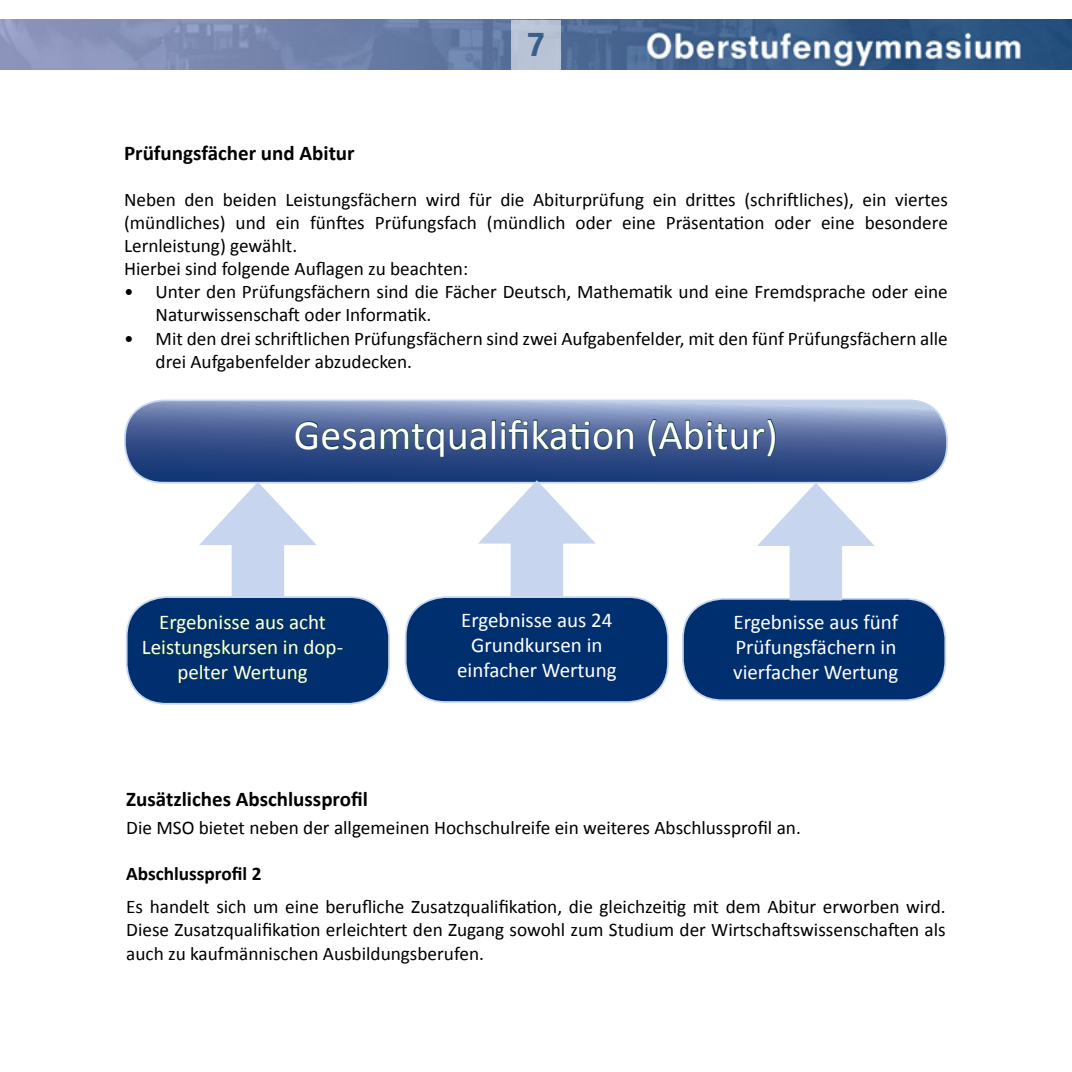
<style>
.page{position:relative;width:1072px;height:1072px;background:#fff}
.page>*{position:absolute;margin:0;border:0;box-sizing:border-box;transform-origin:0 0}
.t1{font:42px "Calibri";color:#fff}
.t2{font:800 31.15px "Neuzeit SLT Std";color:#234f7c}
.t3{font:21px/25.2px "Calibri";color:#fff;text-align:center}
.t4{font:700 21px "Calibri";color:#000}
.t5{font:19.25px/23.1px "Calibri";color:#000}
.t6{font:700 19.25px "Calibri";color:#000}
</style>
<div class="page">
<img style="left:0;top:20px;width:1071px;height:49px">
<svg style="left:125px;top:400px;width:822px;height:82px;background:#52699d"></svg>
<div style="left:124px;top:399px;width:823px;height:84px;border:2px solid #c7d6ee;border-radius:38px"></div>
<svg style="left:295px;top:419px;width:339px;height:38px;background:#3f5986"></svg>
<svg style="left:647px;top:418px;width:129px;height:38px;background:#47618a"></svg>
<svg style="left:406px;top:597px;width:262px;height:105px;background:#1e477f"></svg>
<div style="left:405px;top:596px;width:264px;height:107px;border:2px solid #c7d6ee;border-radius:40px"></div>
<div style="left:510px;top:524px;width:53px;height:72px;background:#c7d6ee"></div>
<svg style="left:478px;top:480px;width:118px;height:63px"></svg>
<div style="left:232px;top:525px;width:52px;height:73px;background:#c7d6ee"></div>
<svg style="left:199px;top:482px;width:118px;height:63px"></svg>
<svg style="left:127px;top:597px;width:262px;height:106px;background:#0e3b6f"></svg>
<div style="left:435px;top:611px;width:203px;height:78px;background:#002f6e"></div>
<svg style="left:683px;top:599px;width:262px;height:101px;background:#1f4880"></svg>
<div style="left:682px;top:598px;width:264px;height:103px;border:2px solid #c7d6ee;border-radius:40px"></div>
<div style="left:789px;top:526px;width:53px;height:74px;background:#c7d6ee"></div>
<svg style="left:757px;top:482px;width:117px;height:64px"></svg>
<div style="left:714px;top:613px;width:203px;height:76px;background:#002f6e"></div>
<div style="left:511px;top:20px;width:50px;height:49px;background:#b8c3d5"></div>
<h2 class="t2" style="left:527px;top:25px;width:19px">7</h2>
<p class="t4" style="left:124px;top:139px;width:232px">Prüfungsfächer und Abitur</p>
<p class="t5" style="left:124px;top:188px;width:825px">Neben den beiden Leistungsfächern wird für die Abiturprüfung ein drittes (schriftliches), ein viertes (mündliches) und ein fünftes Prüfungsfach (mündlich oder eine Präsentation oder eine besondere Lernleistung) gewählt.<br>Hierbei sind folgende Auflagen zu beachten:</p>
<p class="t5" style="left:156px;top:280px;width:793px;text-indent:-31px">• Unter den Prüfungsfächern sind die Fächer Deutsch, Mathematik und eine Fremdsprache oder eine<br>Naturwissenschaft oder Informatik.</p>
<p class="t5" style="left:156px;top:327px;width:793px;text-indent:-31px">• Mit den drei schriftlichen Prüfungsfächern sind zwei Aufgabenfelder, mit den fünf Prüfungsfächern alle drei Aufgabenfelder abzudecken.</p>
<h1 class="t1" style="left:294px;top:408px;width:485px">Gesamtqualifikation (Abitur)</h1>
<p class="t3" style="left:142px;top:609px;width:203px">Ergebnisse aus acht<br>Leistungskursen in dop&shy;pelter Wertung</p>
<p class="t3" style="left:457px;top:607px;width:161px">Ergebnisse aus 24<br>Grundkursen in einfacher Wertung</p>
<p class="t3" style="left:733px;top:609px;width:167px;text-align:justify">Ergebnisse aus fünf Prüfungsfächern in vierfacher Wertung</p>
<p class="t4" style="left:126px;top:785px;width:243px">Zusätzliches Abschlussprofil</p>
<p class="t5" style="left:126px;top:816px;width:676px">Die MSO bietet neben der allgemeinen Hochschulreife ein weiteres Abschlussprofil an.</p>
<p class="t6" style="left:126px;top:861px;width:137px">Abschlussprofil 2</p>
<p class="t5" style="left:126px;top:895px;width:821px;text-align:justify">Es handelt sich um eine berufliche Zusatzqualifikation, die gleichzeitig mit dem Abitur erworben wird.<br>Diese Zusatzqualifikation erleichtert den Zugang sowohl zum Studium der Wirtschaftswissenschaften als auch zu kaufmännischen Ausbildungsberufen.</p>
</div>
